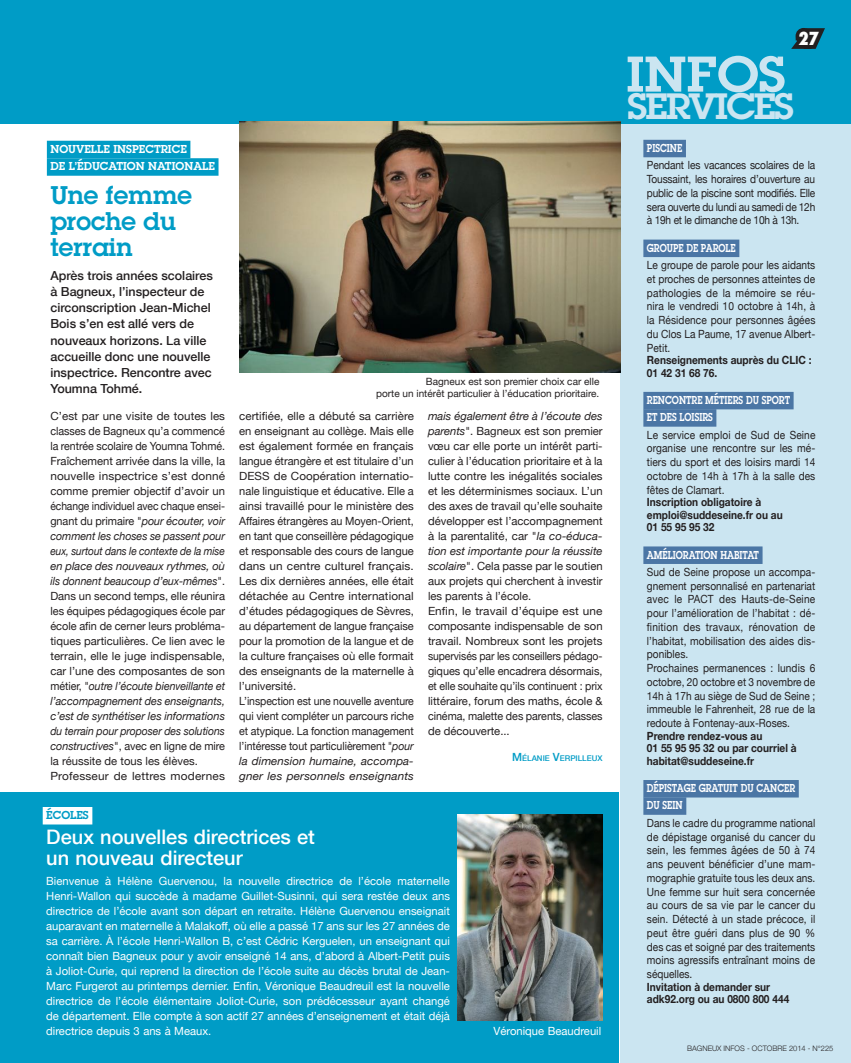
<style>
.page{position:relative;width:851px;height:1063px;background:#fff}
.page>*{position:absolute;margin:0;border:0;box-sizing:border-box;transform-origin:0 0}
.t1{font:600 49.12px "Lubalin Graph";color:#cbe5f1;scale:1.07 1}
.t2{font:600 35.88px "Lubalin Graph";letter-spacing:-.05em;color:#cbe5f1;scale:1.07 1}
.t3{font:600 25px/26.2px "Lubalin Graph";color:#009cc6}
.t4{font:500 20px/21.2px "Helvetica Neue";color:#fff}
.t5{font:800 condensed 17.5px "Futura";color:#fff}
.t6{font:500 12.5px/16.2px "Helvetica Neue";color:#231f20}
.t7{font:11.25px/15px "Helvetica Neue";color:#231f20}
.t8{font:11.25px/13.8px "Helvetica Neue";color:#231f20;text-align:justify;scale:.9 1}
.t9{font:11.25px/15px "Helvetica Neue";color:#fff;text-align:justify}
.t10{font:700 11.25px/12.5px "Helvetica Neue";color:#231f20;scale:.9 1}
.t11{font:600 11.25px/17.2px "Lubalin Graph";color:#fff;scale:.8 1}
.t12{font:600 11.25px/17.5px "Lubalin Graph";color:#fff}
.t13{font:600 11.25px "Lubalin Graph";color:#009cc6}
.t14{font:10px/11.9px "Helvetica Neue";color:#231f20;text-align:right}
.t15{font:500 7.88px "Helvetica Neue";color:#009cc6}
.t16{font:300 7.5px "Helvetica Neue";color:#231f20}
.s1{font-style:italic}
.s2{font-size:11.25px}
</style>
<div class="page">
<div style="left:620px;top:0;width:230px;height:1063px;background:#cbe5f1"></div>
<div style="left:0;top:0;width:850px;height:124px;background:#009cc6"></div>
<svg style="left:791px;top:28px;width:34px;height:21px"></svg>
<div style="left:0;top:793px;width:619px;height:270px;background:#009cc6"></div>
<div style="left:43px;top:807px;width:49px;height:17px;background:#fff"></div>
<div style="left:47px;top:141px;width:143px;height:17px;background:#009cc6"></div>
<div style="left:47px;top:158px;width:171px;height:18px;background:#009cc6"></div>
<div style="left:643px;top:140px;width:42px;height:17px;background:#4b76a5"></div>
<div style="left:643px;top:240px;width:96px;height:17px;background:#4b76a5"></div>
<div style="left:643px;top:392px;width:150px;height:17px;background:#4b76a5"></div>
<div style="left:643px;top:409px;width:73px;height:18px;background:#4b76a5"></div>
<div style="left:643px;top:546px;width:119px;height:18px;background:#4b76a5"></div>
<div style="left:643px;top:780px;width:155px;height:18px;background:#4b76a5"></div>
<div style="left:643px;top:797px;width:43px;height:18px;background:#4b76a5"></div>
<img style="left:239px;top:121px;width:381px;height:251px">
<img style="left:457px;top:815px;width:145px;height:206px">
<p class="t12" style="left:50px;top:140px;width:166px">NOUVELLE INSPECTRICE<br>DE L’ÉDUCATION NATIONALE</p>
<h3 class="t3" style="left:50px;top:181px;width:143px">Une femme proche du terrain</h3>
<p class="t6" style="left:50px;top:267px;width:164px">Après trois années scolaires à Bagneux, l’inspecteur de circonscription Jean-Michel<br>Bois s’en est allé vers de nouveaux horizons. La ville accueille donc une nouvelle inspectrice. Rencontre avec<br>Youmna Tohmé.</p>
<p class="t7" style="left:50px;top:408px;width:176px">C’est par une visite de toutes les classes de Bagneux qu’a commencé la rentrée scolaire de Youmna Tohmé.<br>Fraîchement arrivée dans la ville, la nouvelle inspectrice s’est donné comme premier objectif d’avoir un échange individuel avec chaque ensei&shy;gnant du primaire "<span class="s1">pour écouter, voir comment les choses se passent pour eux, surtout dans le contexte de la mise en place des nouveaux rythmes, où ils donnent beaucoup d’eux-mêmes</span>".<br>Dans un second temps, elle réunira les équipes pédagogiques école par école afin de cerner leurs probléma&shy;tiques particulières. Ce lien avec le terrain, elle le juge indispensable, car l’une des composantes de son métier, "<span class="s1">outre l’écoute bienveillante et l’accompagnement des enseignants, c’est de synthétiser les informations du terrain pour proposer des solutions constructives</span>", avec en ligne de mire la réussite de tous les élèves.<br>Professeur de lettres modernes</p>
<p class="t7" style="left:239px;top:408px;width:176px">certifiée, elle a débuté sa carrière en enseignant au collège. Mais elle est également formée en français langue étrangère et est titulaire d’un DESS de Coopération internatio&shy;nale linguistique et éducative. Elle a ainsi travaillé pour le ministère des Affaires étrangères au Moyen-Orient, en tant que conseillère pédagogique et responsable des cours de langue dans un centre culturel français.<br>Les dix dernières années, elle était détachée au Centre international d’études pédagogiques de Sèvres, au département de langue française pour la promotion de la langue et de la culture françaises où elle formait des enseignants de la maternelle à l’université.<br>L’inspection est une nouvelle aventure qui vient compléter un parcours riche et atypique. La fonction management l’intéresse tout particulièrement "<span class="s1">pour la dimension humaine, accompa&shy;gner les personnels enseignants</span></p>
<p class="t7" style="left:428px;top:408px;width:176px"><span class="s1">mais également être à l’écoute des parents</span>". Bagneux est son premier vœu car elle porte un intérêt parti&shy;culier à l’éducation prioritaire et à la lutte contre les inégalités sociales et les déterminismes sociaux. L’un des axes de travail qu’elle souhaite développer est l’accompagnement à la parentalité, car "<span class="s1">la co-éduca&shy;tion est importante pour la réussite scolaire</span>". Cela passe par le soutien aux projets qui cherchent à investir les parents à l’école.<br>Enfin, le travail d’équipe est une composante indispensable de son travail. Nombreux sont les projets supervisés par les conseillers pédago&shy;giques qu’elle encadrera désormais, et elle souhaite qu’ils continuent : prix littéraire, forum des maths, école &amp; cinéma, malette des parents, classes de découverte...</p>
<p class="t14" style="left:376px;top:376px;width:224px">Bagneux est son premier choix car elle<br>porte un intérêt particulier à l’éducation prioritaire.</p>
<p class="t15" style="left:512px;top:754px;width:92px"><span class="s2">M</span> ÉLANIE <span class="s2">V</span>ERPILLEUX</p>
<p class="t13" style="left:46px;top:808px;width:44px">ÉCOLES</p>
<h3 class="t4" style="left:46px;top:826px;width:270px">Deux nouvelles directrices et un nouveau directeur</h3>
<p class="t9" style="left:46px;top:873px;width:405px">Bienvenue à Hélène Guervenou, la nouvelle directrice de l’école maternelle Henri-Wallon qui succède à madame Guillet-Susinni, qui sera restée deux ans directrice de l’école avant son départ en retraite. Hélène Guervenou enseignait auparavant en maternelle à Malakoff, où elle a passé 17 ans sur les 27 années de sa carrière. À l’école Henri-Wallon B, c’est Cédric Kerguelen, un enseignant qui connaît bien Bagneux pour y avoir enseigné 14 ans, d’abord à Albert-Petit puis à Joliot-Curie, qui reprend la direction de l’école suite au décès brutal de Jean-Marc Furgerot au printemps dernier. Enfin, Véronique Beaudreuil est la nouvelle directrice de l’école élémentaire Joliot-Curie, son prédécesseur ayant changé de département. Elle compte à son actif 27 années d’enseignement et était déjà directrice depuis 3 ans à Meaux.</p>
<p class="t9" style="left:493px;top:1023px;width:109px">Véronique Beaudreuil</p>
<h3 class="t5" style="left:797px;top:27px;width:23px">27</h3>
<h1 class="t1" style="left:626px;top:42px;width:150px">INFOS</h1>
<h2 class="t2" style="left:627px;top:83px;width:157px">SERVICES</h2>
<p class="t11" style="left:646px;top:139px;width:46px">PISCINE</p>
<p class="t8" style="left:646px;top:158px;width:189px">Pendant les vacances scolaires de la Toussaint, les horaires d’ouverture au public de la piscine sont modifiés. Elle sera ouverte du lundi au samedi de 12h à 19h et le dimanche de 10h à 13h.</p>
<p class="t11" style="left:646px;top:239px;width:113px">GROUPE DE PAROLE</p>
<p class="t8" style="left:646px;top:258px;width:189px">Le groupe de parole pour les aidants et proches de personnes atteintes de pathologies de la mémoire se réu&shy;nira le vendredi 10 octobre à 14h, à la Résidence pour personnes âgées du Clos La Paume, 17 avenue Albert-Petit.</p>
<p class="t10" style="left:646px;top:354px;width:184px">Renseignements auprès du CLIC :<br>01 42 31 68 76.</p>
<p class="t11" style="left:646px;top:391px;width:180px">RENCONTRE MÉTIERS DU SPORT<br>ET DES LOISIRS</p>
<p class="t8" style="left:646px;top:428px;width:189px">Le service emploi de Sud de Seine organise une rencontre sur les mé&shy;tiers du sport et des loisirs mardi 14 octobre de 14h à 17h à la salle des fêtes de Clamart.</p>
<p class="t10" style="left:646px;top:496px;width:152px">Inscription obligatoire à emploi@suddeseine.fr ou au<br>01 55 95 95 32</p>
<p class="t11" style="left:646px;top:546px;width:142px">AMÉLIORATION HABITAT</p>
<p class="t8" style="left:646px;top:565px;width:189px;text-align:left">Sud de Seine propose un accompa&shy;gnement personnalisé en partenariat avec le PACT des Hauts-de-Seine pour l’amélioration de l’habitat : dé&shy;finition des travaux, rénovation de l’habitat, mobilisation des aides dis&shy;ponibles.<br>Prochaines permanences : lundis 6 octobre, 20 octobre et 3 novembre de 14h à 17h au siège de Sud de Seine ; immeuble le Fahrenheit, 28 rue de la redoute à Fontenay-aux-Roses.</p>
<p class="t10" style="left:646px;top:729px;width:168px">Prendre rendez-vous au<br>01 55 95 95 32 ou par courriel à habitat@suddeseine.fr</p>
<p class="t11" style="left:646px;top:779px;width:187px">DÉPISTAGE GRATUIT DU CANCER<br>DU SEIN</p>
<p class="t8" style="left:646px;top:816px;width:189px">Dans le cadre du programme national de dépistage organisé du cancer du sein, les femmes âgées de 50 à 74 ans peuvent bénéficier d’une mam&shy;mographie gratuite tous les deux ans.<br>Une femme sur huit sera concernée au cours de sa vie par le cancer du sein. Détecté à un stade précoce, il peut être guéri dans plus de 90 % des cas et soigné par des traitements moins agressifs entraînant moins de séquelles.</p>
<p class="t10" style="left:646px;top:980px;width:160px">Invitation à demander sur adk92.org ou au 0800 800 444</p>
<p class="t16" style="left:687px;top:1043px;width:148px">BAGNEUX INFOS - OCTOBRE 2014 - N°225</p>
</div>
